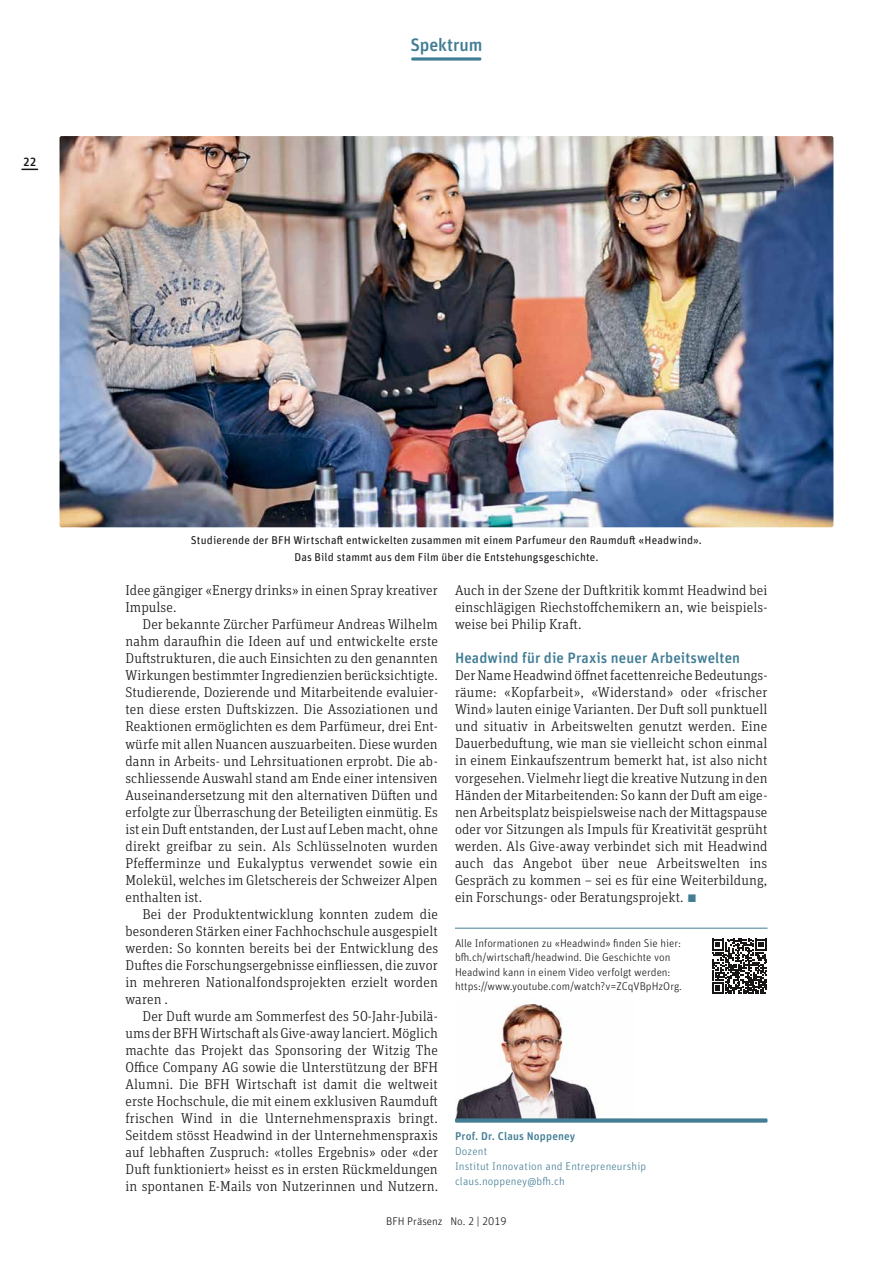
<style>
.page{position:relative;width:893px;height:1263px;background:#fff}
.page>*{position:absolute;margin:0;border:0;box-sizing:border-box;transform-origin:0 0}
.t1{font:500 18px "Unit Rounded Pro";letter-spacing:-.005em;color:#427d94}
.t2{font:500 15px "Unit Rounded Pro";letter-spacing:.005em;color:#427d94}
.t3{font:300 14.25px/17px "Unit Slab Pro";letter-spacing:.005em;color:#181716;text-align:justify}
.t4{font:500 12px "Unit Rounded Pro";color:#181716}
.t5{font:300 11.25px/14.2px "Unit Rounded Pro";color:#181716}
.t6{font:11.25px/17px "Unit Rounded Pro";letter-spacing:.01em;color:#181716;text-align:center}
.t7{font:300 11.25px/15px "Unit Rounded Pro";letter-spacing:.015em;color:#427d94}
.t8{font:500 11.25px "Unit Rounded Pro";letter-spacing:.015em;color:#427d94}
.s1{font-family:"Unit Rounded Pro";font-size:21px;color:#427d94}
</style>
<div class="page">
<img style="left:455px;top:1003px;width:142px;height:115px">
<div style="left:455px;top:1118px;width:312px;height:5px;background:#427d94"></div>
<hr style="left:455px;top:928px;width:312px;height:1px;background:#427d94">
<svg style="left:22px;top:169px;width:16px;height:1px"></svg>
<img style="left:60px;top:136px;width:773px;height:391px">
<svg style="left:411px;top:57px;width:70px;height:4px"></svg>
<svg style="left:712px;top:939px;width:55px;height:55px"></svg>
<p class="t4" style="left:23px;top:153px;width:15px">22</p>
<p class="t1" style="left:410px;top:32px;width:74px">Spektrum</p>
<p class="t6" style="left:191px;top:531px;width:513px">Studierende der BFH Wirtschaft entwickelten zusammen mit einem Parfumeur den Raumduft «Headwind».<br>Das Bild stammt aus dem Film über die Entstehungsgeschichte.</p>
<p class="t3" style="left:455px;top:581px;width:314px">Auch in der Szene der Duftkritik kommt Headwind bei einschlägigen Riechstoffchemikern an, wie beispiels&shy;weise bei Philip Kraft.</p>
<p class="t2" style="left:455px;top:648px;width:287px">Headwind für die Praxis neuer Arbeitswelten</p>
<p class="t3" style="left:455px;top:666px;width:314px">Der Name Headwind öffnet facettenreiche Bedeutungs&shy;räume: «Kopfarbeit», «Widerstand» oder «frischer Wind» lauten einige Varianten. Der Duft soll punktuell und situativ in Arbeitswelten genutzt werden. Eine Dauerbeduftung, wie man sie vielleicht schon einmal in einem Einkaufszentrum bemerkt hat, ist also nicht vorgesehen. Vielmehr liegt die kreative Nutzung in den Händen der Mitarbeitenden: So kann der Duft am eige&shy;nen Arbeitsplatz beispielsweise nach der Mittagspause oder vor Sitzungen als Impuls für Kreativität gesprüht werden. Als Give-away verbindet sich mit Headwind auch das Angebot über neue Arbeitswelten ins Gespräch zu kommen – sei es für eine Weiterbildung, ein Forschungs- oder Beratungsprojekt. <span class="s1">▪</span></p>
<p class="t5" style="left:455px;top:936px;width:228px">Alle Informationen zu «Headwind» finden Sie hier: bfh.ch/wirtschaft/headwind. Die Geschichte von Headwind kann in einem Video verfolgt werden: https://www.youtube.com/watch?v=ZCqVBpHzOrg.</p>
<p class="t3" style="left:125px;top:581px;width:314px">Idee gängiger «Energy drinks» in einen Spray kreativer<br>Impulse.</p>
<p class="t3" style="left:125px;top:615px;width:314px;text-indent:17px">Der bekannte Zürcher Parfümeur Andreas Wilhelm nahm daraufhin die Ideen auf und entwickelte erste Duftstrukturen, die auch Einsichten zu den genannten Wirkungen bestimmter Ingredienzien berücksichtigte.<br>Studierende, Dozierende und Mitarbeitende evaluier&shy;ten diese ersten Duftskizzen. Die Assoziationen und Reaktionen ermöglichten es dem Parfümeur, drei Ent&shy;würfe mit allen Nuancen auszuarbeiten. Diese wurden dann in Arbeits- und Lehrsituationen erprobt. Die ab&shy;schliessende Auswahl stand am Ende einer intensiven Auseinandersetzung mit den alternativen Düften und erfolgte zur Überraschung der Beteiligten einmütig. Es ist ein Duft entstanden, der Lust auf Leben macht, ohne direkt greifbar zu sein. Als Schlüsselnoten wurden Pfefferminze und Eukalyptus verwendet sowie ein Molekül, welches im Gletschereis der Schweizer Alpen enthalten ist.</p>
<p class="t3" style="left:125px;top:905px;width:314px;text-indent:17px">Bei der Produktentwicklung konnten zudem die besonderen Stärken einer Fachhochschule ausgespielt werden: So konnten bereits bei der Entwicklung des Duftes die Forschungsergebnisse einfliessen, die zuvor in mehreren Nationalfondsprojekten erzielt worden waren .</p>
<p class="t3" style="left:125px;top:1007px;width:314px;text-indent:17px">Der Duft wurde am Sommerfest des 50-Jahr-Jubilä&shy;ums der BFH Wirtschaft als Give-away lanciert. Möglich machte das Projekt das Sponsoring der Witzig The Office Company AG sowie die Unterstützung der BFH Alumni. Die BFH Wirtschaft ist damit die weltweit erste Hochschule, die mit einem exklusiven Raumduft frischen Wind in die Unternehmenspraxis bringt.<br>Seitdem stösst Headwind in der Unternehmenspraxis auf lebhaften Zuspruch: «tolles Ergebnis» oder «der Duft funktioniert» heisst es in ersten Rückmeldungen in spontanen E-Mails von Nutzerinnen und Nutzern.</p>
<p class="t8" style="left:455px;top:1128px;width:122px">Prof. Dr. Claus Noppeney</p>
<p class="t7" style="left:455px;top:1143px;width:193px">Dozent<br>Institut Innovation and Entrepreneurship claus.noppeney@bfh.ch</p>
<p class="t5" style="left:386px;top:1213px;width:122px">BFH Präsenz No. 2 | 2019</p>
</div>
